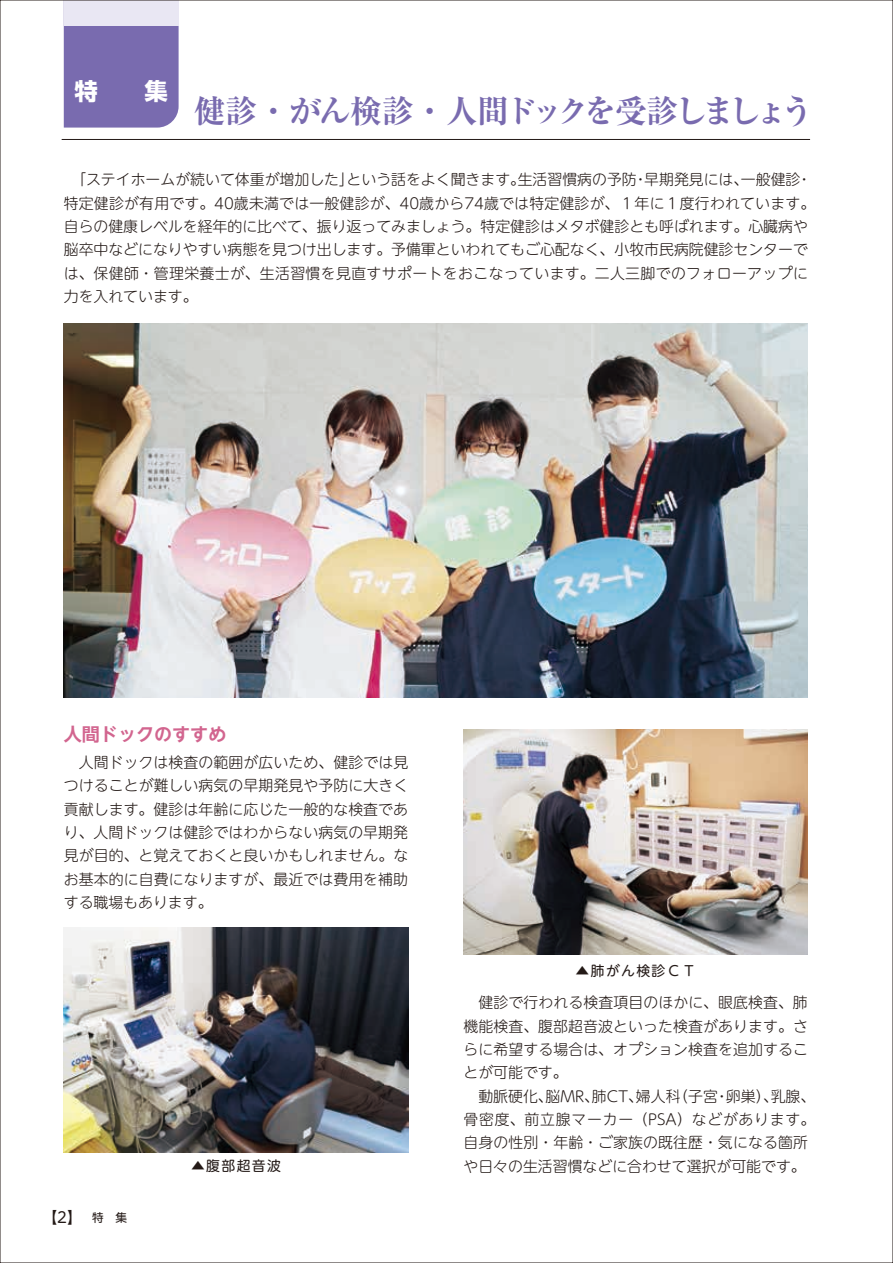
<style>
.page{position:relative;width:893px;height:1263px;background:#fff}
.page>*{position:absolute;margin:0;border:0;box-sizing:border-box;transform-origin:0 0}
.t1{font:700 expanded 31.95px "Ryumin Pro";letter-spacing:-.125em;color:#796baf}
.t2{font:700 23.4px "UD Shin Go NT Pro";color:#fff}
.t3{font:700 18px "UD Shin Go NT Pro De";color:#d2658f}
.t4{font:300 14.85px/23.4px "UD Shin M Go Pro";letter-spacing:.005em;color:#231916}
.t5{font:14.85px "UD Shin M Go Pro";color:#231916}
.t6{font:13.8px "UD Shin M Go Pro";letter-spacing:.1em;color:#231916}
.t7{font:11.7px "UD Shin M Go Pro";color:#231916}
</style>
<div class="page">
<div style="left:64px;top:26px;width:115px;height:102px;background:#796baf"></div>
<div style="left:64px;top:0;width:115px;height:26px;background:#e9e7f3"></div>
<hr style="left:62px;top:139px;width:748px;height:1px;background:#231916">
<img style="left:64px;top:323px;width:744px;height:374px">
<img style="left:64px;top:927px;width:344px;height:225px">
<img style="left:463px;top:729px;width:345px;height:226px">
<h2 class="t2" style="left:74px;top:72px;width:95px">特　　集</h2>
<h1 class="t1" style="left:193px;top:86px;width:622px">健診・がん検診・人間ドックを受診しましょう</h1>
<p class="t4" style="left:64px;top:167px;width:753px">　「ステイホームが続いて体重が増加した」<br>特定健診が有用です。40歳未満では一般健診が、40歳から74歳では特定健診が、１年に１度行われています。自らの健康レベルを経年的に比べて、振り返ってみましょう。特定健診はメタボ健診とも呼ばれます。心臓病や脳卒中などになりやすい病態を見つけ出します。予備軍といわれてもご心配なく、小牧市民病院健診センターでは、保健師・管理栄養士が、生活習慣を見直すサポートをおこなっています。二人三脚でのフォローアップに力を入れています。</p>
<p class="t4" style="left:518px;top:167px;width:121px">生活習慣病の予防</p>
<p class="t4" style="left:741px;top:167px;width:61px">一般健診</p>
<p class="t4" style="left:644px;top:167px;width:106px">早期発見には、</p>
<p class="t4" style="left:347px;top:167px;width:180px">という話をよく聞きます。</p>
<p class="t4" style="left:633px;top:167px;width:16px">・</p>
<p class="t4" style="left:797px;top:167px;width:16px">・</p>
<p class="t3" style="left:64px;top:719px;width:164px">人間ドックのすすめ</p>
<p class="t4" style="left:64px;top:750px;width:346px;text-align:justify">　人間ドックは検査の範囲が広いため、健診では見つけることが難しい病気の早期発見や予防に大きく貢献します。健診は年齢に応じた一般的な検査であり、人間ドックは健診ではわからない病気の早期発見が目的、と覚えておくと良いかもしれません。なお基本的に自費になりますが、最近では費用を補助する職場もあります。</p>
<p class="t5" style="left:42px;top:1205px;width:41px">【2】</p>
<p class="t7" style="left:92px;top:1208px;width:37px">特　集</p>
<p class="t6" style="left:191px;top:1154px;width:91px">▲腹部超音波</p>
<p class="t6" style="left:576px;top:959px;width:122px">▲肺がん検診ＣＴ</p>
<p class="t4" style="left:463px;top:990px;width:346px">　健診で行われる検査項目のほかに、眼底検査、肺</p>
<p class="t4" style="left:463px;top:1013px;width:346px">機能検査、腹部超音波といった検査があります。さ</p>
<p class="t4" style="left:463px;top:1037px;width:346px">らに希望する場合は、オプション検査を追加するこ</p>
<p class="t4" style="left:463px;top:1060px;width:106px">とが可能です。</p>
<p class="t4" style="left:771px;top:1083px;width:46px">乳腺、</p>
<p class="t4" style="left:673px;top:1083px;width:46px">（子宮</p>
<p class="t4" style="left:726px;top:1083px;width:54px">卵巣）、</p>
<p class="t4" style="left:636px;top:1083px;width:46px">婦人科</p>
<p class="t4" style="left:463px;top:1083px;width:353px">　動脈硬化、<br>骨密度、前立腺マーカー（PSA）などがあります。自身の性別・年齢・ご家族の既往歴・気になる箇所や日々の生活習慣などに合わせて選択が可能です。</p>
<p class="t4" style="left:592px;top:1083px;width:53px">肺CT、</p>
<p class="t4" style="left:546px;top:1083px;width:55px">脳MR、</p>
<p class="t4" style="left:714px;top:1083px;width:16px">・</p>
</div>
